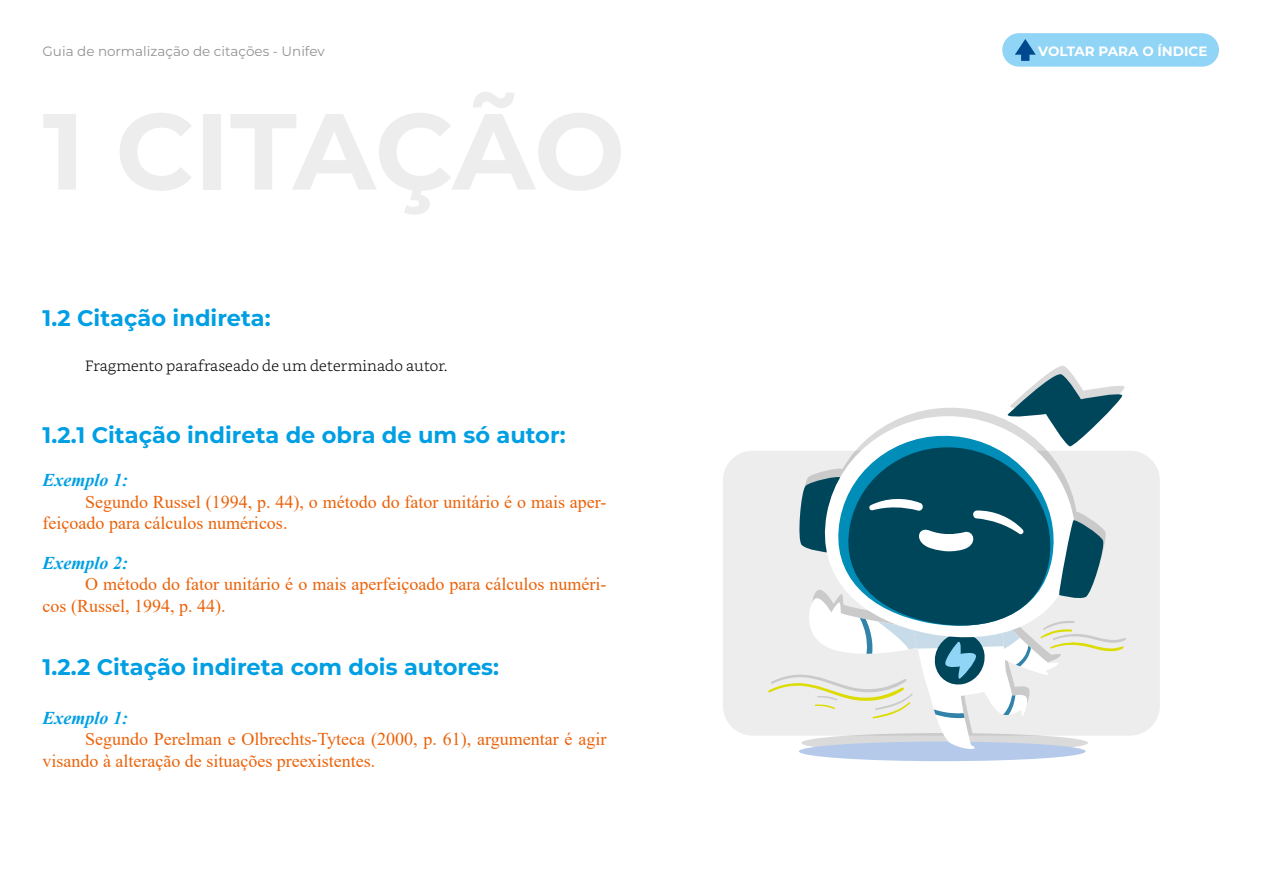
<style>
.page{position:relative;width:1263px;height:893px;background:#fff}
.page>*{position:absolute;margin:0;border:0;box-sizing:border-box;transform-origin:0 0}
.t1{font:700 22.5px "Montserrat";color:#009fe3}
.t2{font:18px/21.6px "Times New Roman";color:#eb6209}
.t3{font:italic 700 18px "Times New Roman";color:#009fe3}
.t4{font:300 15px "Bookerly";color:#000}
.t5{font:13.5px "Montserrat";color:#929292}
.t6{font:700 13.5px "Montserrat";color:#fff}
</style>
<div class="page">
<div style="left:1002px;top:33px;width:217px;height:34px;background:#90d4f6;border-radius:17px"></div>
<svg style="left:1015px;top:39px;width:21px;height:22px"></svg>
<div style="left:723px;top:451px;width:437px;height:285px;background:#ededed;border-radius:30px"></div>
<div style="left:799px;top:741px;width:287px;height:20px;background:#b5caeb;border-radius:50%"></div>
<svg style="left:768px;top:366px;width:358px;height:384px"></svg>
<p class="t5" style="left:43px;top:42px;width:284px">Guia de normalização de citações - Unifev</p>
<p class="t6" style="left:1038px;top:41px;width:171px">VOLTAR PARA O ÍNDICE</p>
<p class="t1" style="left:43px;top:302px;width:230px">1.2 Citação indireta:</p>
<p class="t4" style="left:85px;top:357px;width:364px">Fragmento parafraseado de um determinado autor.</p>
<p class="t1" style="left:43px;top:419px;width:525px">1.2.1 Citação indireta de obra de um só autor:</p>
<p class="t3" style="left:43px;top:467px;width:87px">Exemplo 1:</p>
<p class="t2" style="left:43px;top:490px;width:565px;text-indent:43px">Segundo Russel (1994, p. 44), o método do fator unitário é o mais aper&shy;feiçoado para cálculos numéricos.</p>
<p class="t3" style="left:43px;top:550px;width:87px">Exemplo 2:</p>
<p class="t2" style="left:43px;top:573px;width:565px;text-indent:43px">O método do fator unitário é o mais aperfeiçoado para cálculos numéri&shy;cos (Russel, 1994, p. 44).</p>
<p class="t1" style="left:43px;top:651px;width:458px">1.2.2 Citação indireta com dois autores:</p>
<p class="t3" style="left:43px;top:705px;width:87px">Exemplo 1:</p>
<p class="t2" style="left:43px;top:728px;width:565px;text-indent:43px">Segundo Perelman e Olbrechts-Tyteca (2000, p. 61), argumentar é agir visando à alteração de situações preexistentes.</p>
</div>
